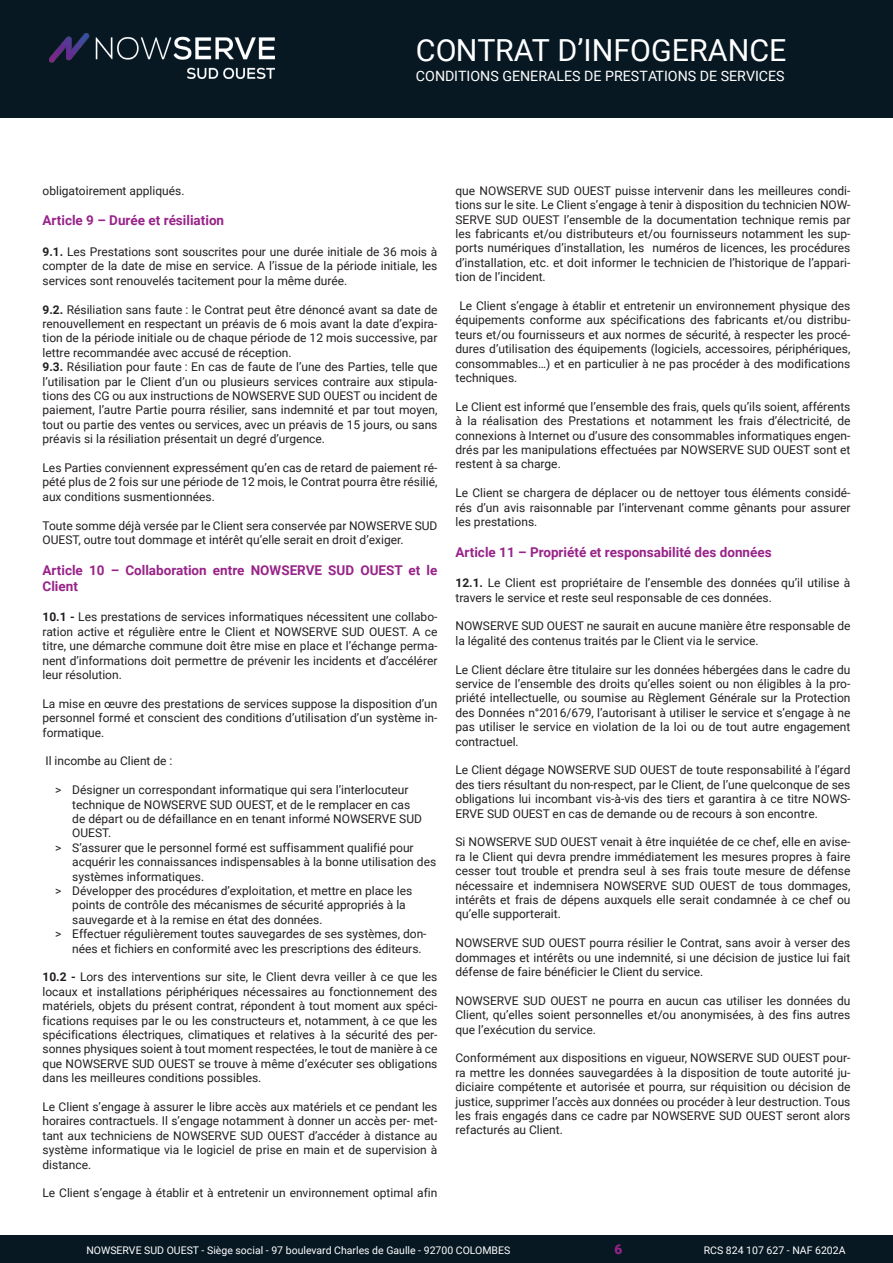
<style>
.page{position:relative;width:893px;height:1263px;background:#fff}
.page>*{position:absolute;margin:0;border:0;box-sizing:border-box;transform-origin:0 0}
.t1{font:30.45px "Roboto";color:#fff}
.t2{font:14.25px "Roboto";color:#fff}
.t3{font:700 13.5px/16.2px "Roboto";color:#982489}
.t4{font:900 13.5px "Roboto";color:#97248a}
.t5{font:12px/14.4px "Roboto";color:#231f20;text-align:justify}
.t6{font:10.5px "Roboto";color:#fff}
.s1{font-weight:700}
</style>
<div class="page">
<div style="left:0;top:1235px;width:893px;height:28px;background:#071823"></div>
<div style="left:0;top:0;width:893px;height:118px;background:#071823"></div>
<img style="left:50px;top:34px;width:224px;height:44px">
<h1 class="t1" style="left:416px;top:29px;width:372px">CONTRAT D’INFOGERANCE</h1>
<p class="t2" style="left:416px;top:66px;width:370px">CONDITIONS GENERALES DE PRESTATIONS DE SERVICES</p>
<p class="t5" style="left:43px;top:183px;width:143px">obligatoirement appliqués.</p>
<p class="t3" style="left:43px;top:212px;width:183px">Article 9 – Durée et résiliation</p>
<p class="t5" style="left:43px;top:244px;width:396px"><span class="s1">9.1.</span> Les Prestations sont souscrites pour une durée initiale de 36 mois à compter de la date de mise en service. A l’issue de la période initiale, les services sont renouvelés tacitement pour la même durée.</p>
<p class="t5" style="left:43px;top:302px;width:396px;text-align:left"><span class="s1">9.2.</span> Résiliation sans faute : le Contrat peut être dénoncé avant sa date de renouvellement en respectant un préavis de 6 mois avant la date d’expira&shy;tion de la période initiale ou de chaque période de 12 mois successive, par lettre recommandée avec accusé de réception.<br><span class="s1">9.3.</span> Résiliation pour faute : En cas de faute de l’une des Parties, telle que l’utilisation par le Client d’un ou plusieurs services contraire aux stipula&shy;tions des CG ou aux instructions de NOWSERVE SUD OUEST ou incident de paiement, l’autre Partie pourra résilier, sans indemnité et par tout moyen, tout ou partie des ventes ou services, avec un préavis de 15 jours, ou sans préavis si la résiliation présentait un degré d’urgence.</p>
<p class="t5" style="left:43px;top:460px;width:396px">Les Parties conviennent expressément qu’en cas de retard de paiement ré&shy;pété plus de 2 fois sur une période de 12 mois, le Contrat pourra être résilié, aux conditions susmentionnées.</p>
<p class="t5" style="left:43px;top:518px;width:396px">Toute somme déjà versée par le Client sera conservée par NOWSERVE SUD<br>OUEST, outre tout dommage et intérêt qu’elle serait en droit d’exiger.</p>
<p class="t3" style="left:43px;top:561px;width:396px">Article 10 – Collaboration entre NOWSERVE SUD OUEST et le<br>Client</p>
<p class="t5" style="left:43px;top:609px;width:396px"><span class="s1">10.1 -</span> Les prestations de services informatiques nécessitent une collabo&shy;ration active et régulière entre le Client et NOWSERVE SUD OUEST. A ce titre, une démarche commune doit être mise en place et l’échange perma&shy;nent d’informations doit permettre de prévenir les incidents et d’accélérer leur résolution.</p>
<p class="t5" style="left:43px;top:696px;width:396px">La mise en œuvre des prestations de services suppose la disposition d’un personnel formé et conscient des conditions d’utilisation d’un système in&shy;formatique.</p>
<p class="t5" style="left:45px;top:753px;width:129px">Il incombe au Client de :</p>
<p class="t5" style="left:55px;top:782px;width:355px">&gt; Désigner un correspondant informatique qui sera l’interlocuteur</p>
<p class="t5" style="left:72px;top:797px;width:339px">technique de NOWSERVE SUD OUEST, et de le remplacer en cas</p>
<p class="t5" style="left:72px;top:811px;width:351px">de départ ou de défaillance en en tenant informé NOWSERVE SUD</p>
<p class="t5" style="left:72px;top:825px;width:41px">OUEST.</p>
<p class="t5" style="left:55px;top:840px;width:360px">&gt; S’assurer que le personnel formé est suffisamment qualifié pour</p>
<p class="t5" style="left:72px;top:854px;width:365px">acquérir les connaissances indispensables à la bonne utilisation des</p>
<p class="t5" style="left:72px;top:869px;width:133px">systèmes informatiques.</p>
<p class="t5" style="left:55px;top:883px;width:358px">&gt; Développer des procédures d’exploitation, et mettre en place les</p>
<p class="t5" style="left:72px;top:897px;width:335px">points de contrôle des mécanismes de sécurité appropriés à la</p>
<p class="t5" style="left:72px;top:912px;width:252px">sauvegarde et à la remise en état des données.</p>
<p class="t5" style="left:55px;top:926px;width:373px">&gt; Effectuer régulièrement toutes sauvegardes de ses systèmes, don-</p>
<p class="t5" style="left:72px;top:941px;width:351px">nées et fichiers en conformité avec les prescriptions des éditeurs.</p>
<p class="t5" style="left:43px;top:969px;width:396px"><span class="s1">10.2 -</span> Lors des interventions sur site, le Client devra veiller à ce que les locaux et installations périphériques nécessaires au fonctionnement des matériels, objets du présent contrat, répondent à tout moment aux spéci&shy;fications requises par le ou les constructeurs et, notamment, à ce que les spécifications électriques, climatiques et relatives à la sécurité des per&shy;sonnes physiques soient à tout moment respectées, le tout de manière à ce que NOWSERVE SUD OUEST se trouve à même d’exécuter ses obligations dans les meilleures conditions possibles.</p>
<p class="t5" style="left:43px;top:1099px;width:396px">Le Client s’engage à assurer le libre accès aux matériels et ce pendant les horaires contractuels. Il s’engage notamment à donner un accès per- met&shy;tant aux techniciens de NOWSERVE SUD OUEST d’accéder à distance au système informatique via le logiciel de prise en main et de supervision à distance.</p>
<p class="t5" style="left:43px;top:1185px;width:396px">Le Client s’engage à établir et à entretenir un environnement optimal afin</p>
<p class="t5" style="left:455px;top:183px;width:396px">que NOWSERVE SUD OUEST puisse intervenir dans les meilleures condi&shy;tions sur le site. Le Client s’engage à tenir à disposition du technicien NOW-SERVE SUD OUEST l’ensemble de la documentation technique remis par les fabricants et/ou distributeurs et/ou fournisseurs notamment les sup&shy;ports numériques d’installation, les numéros de licences, les procédures d’installation, etc. et doit informer le technicien de l’historique de l’appari&shy;tion de l’incident.</p>
<p class="t5" style="left:455px;top:298px;width:396px;text-indent:4px">Le Client s’engage à établir et entretenir un environnement physique des équipements conforme aux spécifications des fabricants et/ou distribu&shy;teurs et/ou fournisseurs et aux normes de sécurité, à respecter les procé&shy;dures d’utilisation des équipements (logiciels, accessoires, périphériques, consommables…) et en particulier à ne pas procéder à des modifications techniques.</p>
<p class="t5" style="left:455px;top:399px;width:396px">Le Client est informé que l’ensemble des frais, quels qu’ils soient, afférents à la réalisation des Prestations et notamment les frais d’électricité, de connexions à Internet ou d’usure des consommables informatiques engen&shy;drés par les manipulations effectuées par NOWSERVE SUD OUEST sont et restent à sa charge.</p>
<p class="t5" style="left:455px;top:485px;width:396px">Le Client se chargera de déplacer ou de nettoyer tous éléments considé&shy;rés d’un avis raisonnable par l’intervenant comme gênants pour assurer les prestations.</p>
<p class="t3" style="left:455px;top:543px;width:318px">Article 11 – Propriété et responsabilité des données</p>
<p class="t5" style="left:455px;top:575px;width:396px"><span class="s1">12.1.</span> Le Client est propriétaire de l’ensemble des données qu’il utilise à travers le service et reste seul responsable de ces données.</p>
<p class="t5" style="left:455px;top:618px;width:396px">NOWSERVE SUD OUEST ne saurait en aucune manière être responsable de la légalité des contenus traités par le Client via le service.</p>
<p class="t5" style="left:455px;top:662px;width:396px">Le Client déclare être titulaire sur les données hébergées dans le cadre du service de l’ensemble des droits qu’elles soient ou non éligibles à la pro&shy;priété intellectuelle, ou soumise au Règlement Générale sur la Protection des Données n°2016/679, l’autorisant à utiliser le service et s’engage à ne pas utiliser le service en violation de la loi ou de tout autre engagement contractuel.</p>
<p class="t5" style="left:455px;top:762px;width:396px">Le Client dégage NOWSERVE SUD OUEST de toute responsabilité à l’égard des tiers résultant du non-respect, par le Client, de l’une quelconque de ses obligations lui incombant vis-à-vis des tiers et garantira à ce titre NOWS-ERVE SUD OUEST en cas de demande ou de recours à son encontre.</p>
<p class="t5" style="left:455px;top:834px;width:396px">Si NOWSERVE SUD OUEST venait à être inquiétée de ce chef, elle en avise&shy;ra le Client qui devra prendre immédiatement les mesures propres à faire cesser tout trouble et prendra seul à ses frais toute mesure de défense nécessaire et indemnisera NOWSERVE SUD OUEST de tous dommages, intérêts et frais de dépens auxquels elle serait condamnée à ce chef ou qu’elle supporterait.</p>
<p class="t5" style="left:455px;top:935px;width:396px">NOWSERVE SUD OUEST pourra résilier le Contrat, sans avoir à verser des dommages et intérêts ou une indemnité, si une décision de justice lui fait défense de faire bénéficier le Client du service.</p>
<p class="t5" style="left:455px;top:993px;width:396px">NOWSERVE SUD OUEST ne pourra en aucun cas utiliser les données du Client, qu’elles soient personnelles et/ou anonymisées, à des fins autres que l’exécution du service.</p>
<p class="t5" style="left:455px;top:1050px;width:396px">Conformément aux dispositions en vigueur, NOWSERVE SUD OUEST pour&shy;ra mettre les données sauvegardées à la disposition de toute autorité ju&shy;diciaire compétente et autorisée et pourra, sur réquisition ou décision de justice, supprimer l’accès aux données ou procéder à leur destruction. Tous les frais engagés dans ce cadre par NOWSERVE SUD OUEST seront alors refacturés au Client.</p>
<p class="t4" style="left:615px;top:1240px;width:9px">6</p>
<p class="t6" style="left:86px;top:1243px;width:425px">NOWSERVE SUD OUEST - Siège social - 97 boulevard Charles de Gaulle - 92700 COLOMBES</p>
<p class="t6" style="left:704px;top:1243px;width:143px">RCS 824 107 627 - NAF 6202A</p>
</div>
